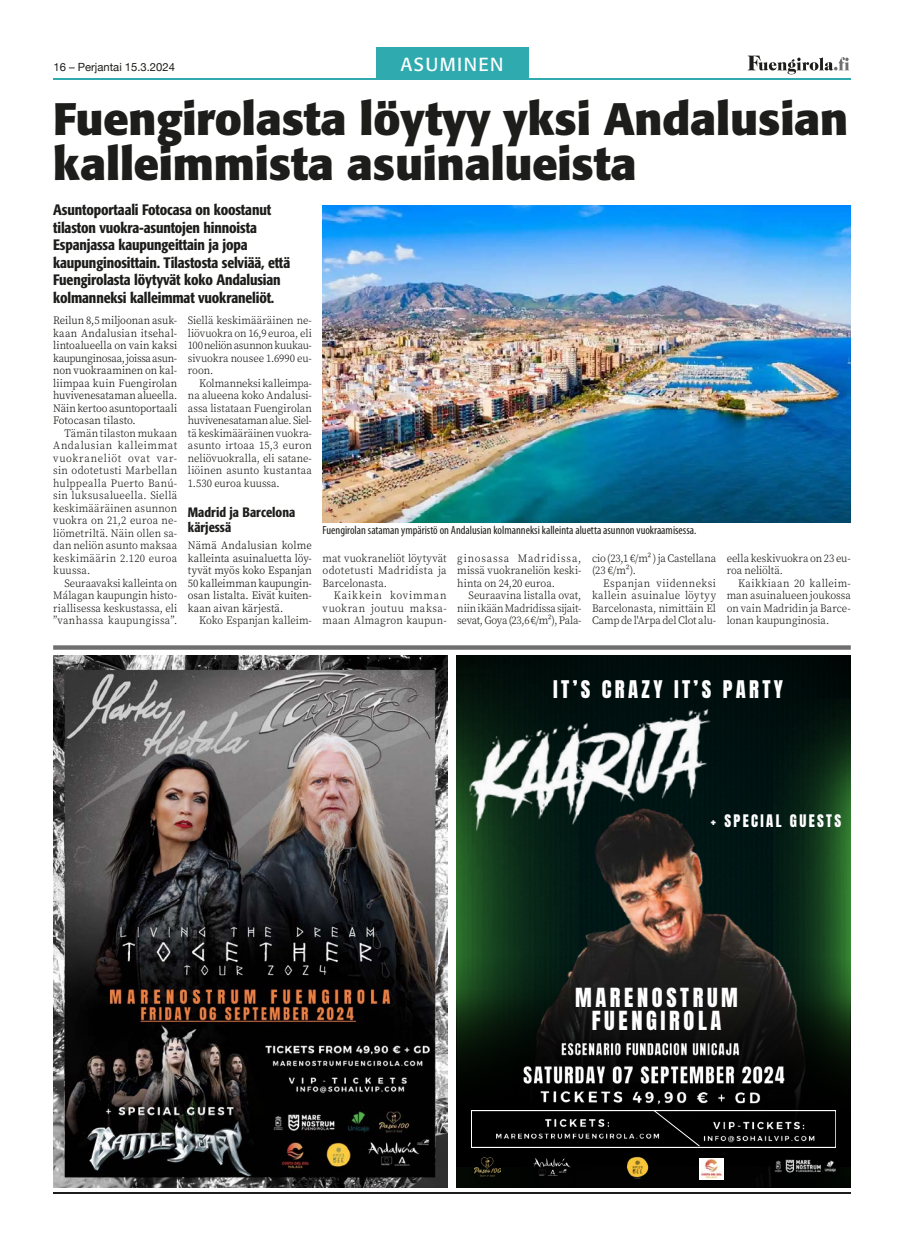
<style>
.page{position:relative;width:904px;height:1241px;background:#fff}
.page>*{position:absolute;margin:0;border:0;box-sizing:border-box;transform-origin:0 0}
.t1{font:700 45px/45px "Formata";letter-spacing:-.005em;color:#1d1d1b}
.t2{font:22.38px/22.8px "Anton";letter-spacing:.16em;color:#fff;text-align:center}
.t3{font:20.62px "Anton";letter-spacing:.16em;color:#fff}
.t4{font:18.75px "Formata";letter-spacing:.075em;color:#fff}
.t5{font:500 condensed 15px/17.5px "Formata";letter-spacing:-.01em;color:#1d1d1b}
.t6{font:14.75px "Anton";letter-spacing:.16em;color:#fff}
.t7{font:500 condensed 13.5px/15px "Formata";color:#1d1d1b}
.t8{font:condensed 11.88px "Myriad Pro";color:#1d1d1b}
.t9{font:11.25px/12.5px "Source Serif Variable";color:#1d1d1b;text-align:justify;scale:.95 1}
.t10{font:11.25px "Helvetica Neue";color:#1d1d1b}
</style>
<div class="page">
<div style="left:376px;top:47px;width:152px;height:32px;background:#2faaaf"></div>
<hr style="left:53px;top:1191px;width:797px;height:2px;background:#1d1d1b">
<hr style="left:53px;top:78px;width:797px;height:2px;background:#2faaaf">
<svg style="left:747px;top:56px;width:102px;height:18px"></svg>
<svg style="left:53px;top:645px;width:797px;height:4px;background:#7b7a7a"></svg>
<svg style="left:457px;top:655px;width:393px;height:531px;background:#121e1b"></svg>
<svg style="left:457px;top:757px;width:393px;height:408px;background:#213023"></svg>
<svg style="left:471px;top:1108px;width:365px;height:39px;background:#111"></svg>
<img style="left:474px;top:1156px;width:26px;height:19px">
<img style="left:533px;top:1157px;width:38px;height:17px">
<img style="left:626px;top:1156px;width:23px;height:22px">
<img style="left:771px;top:1153px;width:68px;height:21px">
<img style="left:700px;top:1157px;width:23px;height:22px">
<img style="left:533px;top:1093px;width:234px;height:19px">
<img style="left:514px;top:1057px;width:279px;height:36px">
<img style="left:491px;top:1113px;width:173px;height:30px">
<img style="left:699px;top:1116px;width:119px;height:30px">
<img style="left:554px;top:1035px;width:192px;height:27px">
<img style="left:53px;top:655px;width:394px;height:531px">
<img style="left:322px;top:206px;width:528px;height:316px">
<p class="t10" style="left:53px;top:59px;width:123px">16 – Perjantai 15.3.2024</p>
<h3 class="t4" style="left:401px;top:53px;width:104px">ASUMINEN</h3>
<h1 class="t1" style="left:53px;top:96px;width:796px">Fuengirolasta löytyy yksi Andalusian kalleimmista asuinalueista</h1>
<p class="t5" style="left:53px;top:201px;width:238px">Asuntoportaali Fotocasa on koostanut tilaston vuokra-asuntojen hinnoista Espanjassa kaupungeittain ja jopa kaupunginosittain. Tilastosta selviää, että Fuengirolasta löytyvät koko Andalusian kolmanneksi kalleimmat vuokraneliöt.</p>
<p class="t9" style="left:53px;top:314px;width:132px">Reilun 8,5 miljoonan asuk&shy;kaan Andalusian itsehal&shy;lintoalueella on vain kaksi kaupunginosaa, joissa asun&shy;non vuokraaminen on kal&shy;liimpaa kuin Fuengirolan huvivenesataman alueella.<br>Näin kertoo asuntoportaali Fotocasan tilasto.</p>
<p class="t9" style="left:53px;top:426px;width:132px;text-indent:11px">Tämän tilaston mukaan Andalusian kalleimmat vuokraneliöt ovat var&shy;sin odotetusti Marbellan hulppealla Puerto Banú&shy;sin luksusalueella. Siellä keskimääräinen asunnon vuokra on 21,2 euroa ne&shy;liömetriltä. Näin ollen sa&shy;dan neliön asunto maksaa keskimäärin 2.120 euroa kuussa.</p>
<p class="t9" style="left:53px;top:576px;width:132px;text-indent:11px">Seuraavaksi kalleinta on Málagan kaupungin histo&shy;riallisessa keskustassa, eli ”vanhassa kaupungissa”.</p>
<p class="t9" style="left:188px;top:314px;width:132px">Siellä keskimääräinen ne&shy;liövuokra on 16,9 euroa, eli 100 neliön asunnon kuukau&shy;sivuokra nousee 1.6990 eu&shy;roon.</p>
<p class="t9" style="left:188px;top:376px;width:132px;text-indent:11px">Kolmanneksi kalleimpa&shy;na alueena koko Andalusi&shy;assa listataan Fuengirolan huvivenesataman alue. Siel&shy;tä keskimääräinen vuokra&shy;asunto irtoaa 15,3 euron neliövuokralla, eli satane&shy;liöinen asunto kustantaa 1.530 euroa kuussa.</p>
<p class="t7" style="left:188px;top:504px;width:109px">Madrid ja Barcelona kärjessä</p>
<p class="t9" style="left:188px;top:539px;width:132px">Nämä Andalusian kolme kalleinta asuinaluetta löy&shy;tyvät myös koko Espanjan 50 kalleimman kaupungin&shy;osan listalta. Eivät kuiten&shy;kaan aivan kärjestä.</p>
<p class="t9" style="left:199px;top:614px;width:120px">Koko Espanjan kalleim-</p>
<p class="t8" style="left:322px;top:523px;width:375px">Fuengirolan sataman ympäristö on Andalusian kolmanneksi kalleinta aluetta asunnon vuokraamisessa.</p>
<p class="t9" style="left:322px;top:551px;width:132px">mat vuokraneliöt löytyvät odotetusti Madridista ja Barcelonasta.</p>
<p class="t9" style="left:322px;top:589px;width:132px;text-indent:11px">Kaikkein kovimman vuokran joutuu maksa&shy;maan Almagron kaupun-</p>
<p class="t9" style="left:457px;top:551px;width:132px">ginosassa Madridissa, missä vuokraneliön keski&shy;hinta on 24,20 euroa.</p>
<p class="t9" style="left:457px;top:589px;width:132px;text-indent:11px">Seuraavina listalla ovat, niin ikään Madridissa sijait&shy;sevat, Goya (23,6 €/m²), Pala-</p>
<p class="t9" style="left:592px;top:551px;width:132px">cio (23,1 €/m² ) ja Castellana (23 €/m²).</p>
<p class="t9" style="left:592px;top:576px;width:132px;text-indent:11px">Espanjan viidenneksi kallein asuinalue löytyy Barcelonasta, nimittäin El Camp de l'Arpa del Clot alu-</p>
<p class="t9" style="left:726px;top:551px;width:132px">eella keskivuokra on 23 eu&shy;roa neliöltä.</p>
<p class="t9" style="left:726px;top:576px;width:132px;text-indent:11px">Kaikkiaan 20 kalleim&shy;man asuinalueen joukossa on vain Madridin ja Barce&shy;lonan kaupunginosia.</p>
<h3 class="t3" style="left:553px;top:679px;width:231px">IT’S CRAZY IT’S PARTY</h3>
<h3 class="t6" style="left:711px;top:813px;width:132px">+ SPECIAL GUESTS</h3>
<h2 class="t2" style="left:575px;top:987px;width:164px">MARENOSTRUM<br>FUENGIROLA</h2>
</div>
